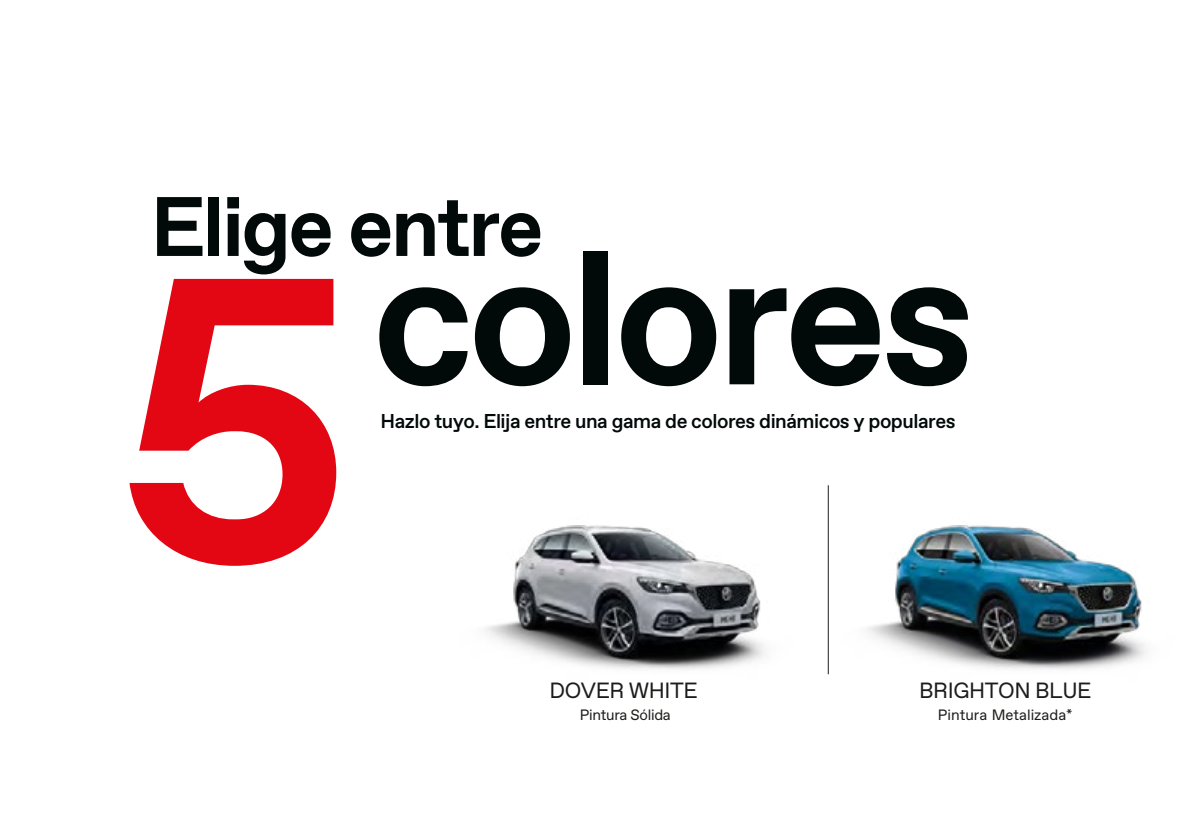
<style>
.page{position:relative;width:1191px;height:840px;background:#fff}
.page>*{position:absolute;margin:0;border:0;box-sizing:border-box;transform-origin:0 0}
.t1{font:700 403.6px "Favorit Std";color:#e30613}
.t2{font:700 190px "Favorit Std";letter-spacing:-.035em;color:#020a09}
.t3{font:700 84px "Favorit Std";letter-spacing:-.035em;color:#020a09}
.t4{font:22px "Favorit Std";letter-spacing:-.02em;color:#1d1d1b}
.t5{font:500 20px "Favorit Std";letter-spacing:-.025em;color:#020a09}
.t6{font:15px "Favorit Std";color:#1d1d1b}
.t7{font:15px "Favorit Std";letter-spacing:-.02em;color:#1d1d1b}
</style>
<div class="page">
<hr style="left:828px;top:485px;width:1px;height:188px;background:#1d1d1b">
<img style="left:485px;top:515px;width:661px;height:160px">
<h3 class="t3" style="left:150px;top:170px;width:395px">Elige entre</h3>
<h2 class="t2" style="left:372px;top:191px;width:605px">colores</h2>
<p class="t5" style="left:380px;top:407px;width:576px">Hazlo tuyo. Elija entre una gama de colores dinámicos y populares</p>
<h1 class="t1" style="left:117px;top:151px;width:241px">5</h1>
<p class="t4" style="left:549px;top:675px;width:150px">DOVER WHITE</p>
<p class="t7" style="left:580px;top:704px;width:92px">Pintura Sólida</p>
<p class="t4" style="left:919px;top:675px;width:174px">BRIGHTON BLUE</p>
<p class="t6" style="left:938px;top:704px;width:136px">Pintura Metalizada*</p>
</div>
